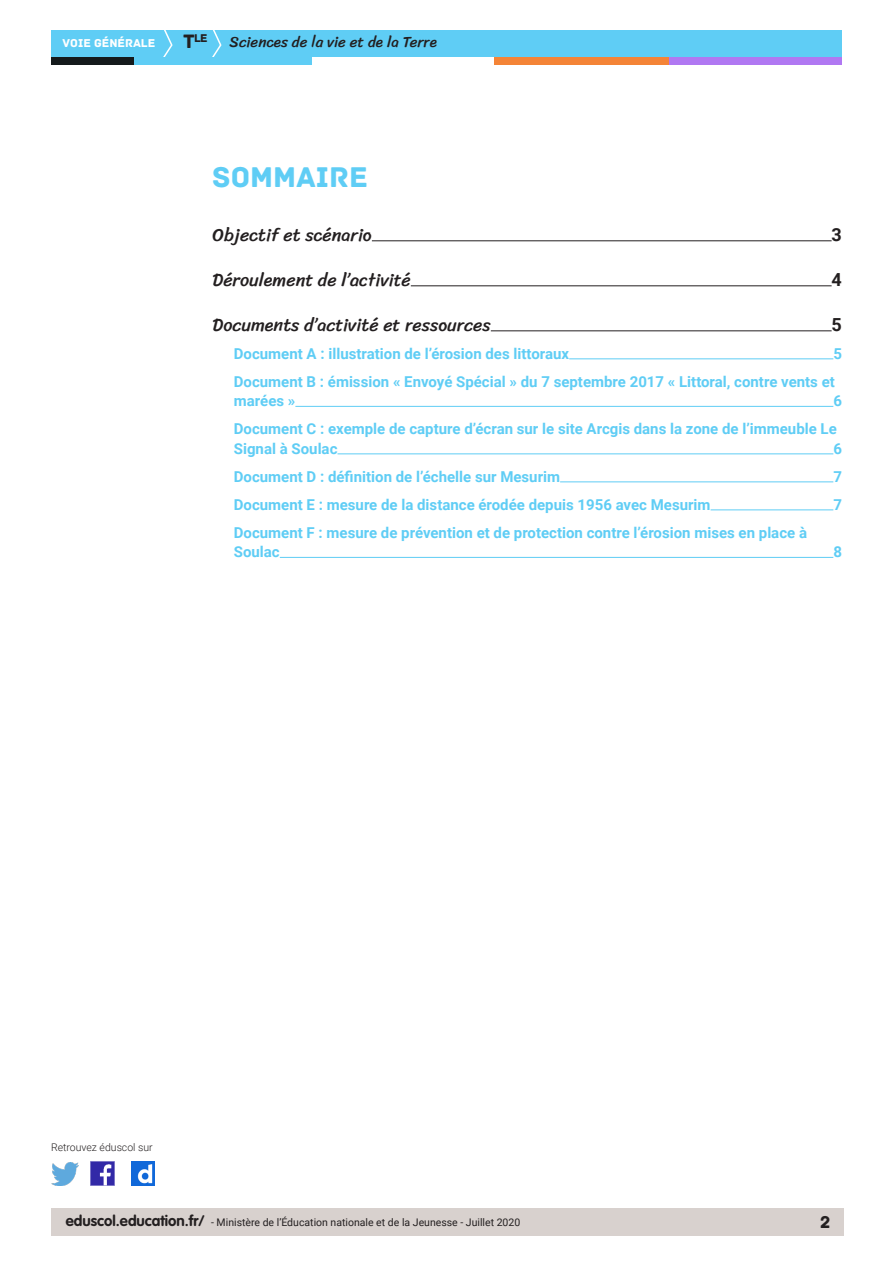
<style>
.page{position:relative;width:893px;height:1263px;background:#fff}
.page>*{position:absolute;margin:0;border:0;box-sizing:border-box;transform-origin:0 0}
.Sommaire_Titre{font:30px "Archive";color:#5fcdf5}
.t1{font:18px "Sriracha";color:#231f20}
.t2{font:700 18px "Roboto";color:#231f20}
.t3{font:18px "Archive";color:#231f20}
.t4{font:700 15px/19.5px "Roboto";color:#5fcdf5}
.t5{font:15px "Sriracha";color:#231f20}
.t6{font:12px "Archive";color:#fff}
.t7{font:11.85px "Archive";color:#231f20}
.t8{font:10.5px "Roboto";color:#231f20}
.t9{font:300 10.5px "Roboto";color:#231f20}
.s1{font-size:20.4px}
.s2{font-family:"VAG Rounded Std";font-weight:700;font-size:15px}
</style>
<div class="page">
<div style="left:51px;top:1209px;width:792px;height:27px;background:#d8d1ce"></div>
<div style="left:51px;top:30px;width:791px;height:27px;background:#5fcdf5"></div>
<svg style="left:163px;top:30px;width:10px;height:27px"></svg>
<svg style="left:212px;top:30px;width:10px;height:27px"></svg>
<div style="left:133px;top:57px;width:179px;height:8px;background:#5fcdf5"></div>
<div style="left:51px;top:57px;width:82px;height:8px;background:#141a1c"></div>
<div style="left:667px;top:57px;width:175px;height:8px;background:#b078f2"></div>
<div style="left:494px;top:57px;width:175px;height:8px;background:#f48437"></div>
<img style="left:91px;top:1162px;width:23px;height:23px">
<img style="left:51px;top:1163px;width:28px;height:22px">
<img style="left:132px;top:1162px;width:22px;height:23px">
<hr style="left:372px;top:241px;width:460px;height:1px;background:#231f20">
<hr style="left:411px;top:286px;width:421px;height:1px;background:#231f20">
<hr style="left:491px;top:331px;width:341px;height:1px;background:#231f20">
<hr style="left:569px;top:359px;width:264px;height:1px;background:#5fcdf5">
<hr style="left:295px;top:406px;width:538px;height:1px;background:#5fcdf5">
<hr style="left:337px;top:454px;width:496px;height:1px;background:#5fcdf5">
<hr style="left:560px;top:482px;width:273px;height:1px;background:#5fcdf5">
<hr style="left:711px;top:510px;width:122px;height:1px;background:#5fcdf5">
<hr style="left:280px;top:557px;width:553px;height:1px;background:#5fcdf5">
<p class="t7" style="left:183px;top:31px;width:26px"><span class="s1">T</span>le</p>
<p class="t6" style="left:63px;top:36px;width:94px">VOIE GÉNÉRALE</p>
<p class="t5" style="left:230px;top:33px;width:209px">Sciences de la vie et de la Terre</p>
<p class="Sommaire_Titre" style="left:213px;top:160px;width:157px">SOMMAIRE</p>
<p class="t1" style="left:213px;top:224px;width:161px">Objectif et scénario</p>
<p class="t2" style="left:832px;top:222px;width:12px">3</p>
<p class="t1" style="left:213px;top:269px;width:200px">Déroulement de l’activité</p>
<p class="t2" style="left:832px;top:267px;width:12px">4</p>
<p class="t1" style="left:213px;top:314px;width:280px">Documents d’activité et ressources</p>
<p class="t2" style="left:832px;top:312px;width:12px">5</p>
<p class="t4" style="left:234px;top:343px;width:337px">Document A : illustration de l’érosion des littoraux</p>
<p class="t4" style="left:833px;top:343px;width:10px">5</p>
<p class="t4" style="left:234px;top:371px;width:603px">Document B : émission « Envoyé Spécial » du 7 septembre 2017 « Littoral, contre vents et marées »</p>
<p class="t4" style="left:833px;top:391px;width:10px">6</p>
<p class="t4" style="left:234px;top:419px;width:604px">Document C : exemple de capture d’écran sur le site Arcgis dans la zone de l’immeuble Le<br>Signal à Soulac</p>
<p class="t4" style="left:833px;top:438px;width:10px">6</p>
<p class="t4" style="left:234px;top:466px;width:328px">Document D : définition de l’échelle sur Mesurim</p>
<p class="t4" style="left:833px;top:466px;width:10px">7</p>
<p class="t4" style="left:234px;top:494px;width:478px">Document E : mesure de la distance érodée depuis 1956 avec Mesurim</p>
<p class="t4" style="left:833px;top:494px;width:10px">7</p>
<p class="t4" style="left:234px;top:522px;width:575px">Document F : mesure de prévention et de protection contre l’érosion mises en place à<br>Soulac</p>
<p class="t4" style="left:833px;top:542px;width:10px">8</p>
<p class="t9" style="left:51px;top:1140px;width:103px">Retrouvez éduscol sur</p>
<p class="t8" style="left:66px;top:1215px;width:456px"><span class="s2">eduscol.education.fr/</span> - Ministère de l’Éducation nationale et de la Jeunesse - Juillet 2020</p>
<p class="t3" style="left:820px;top:1211px;width:12px">2</p>
</div>
